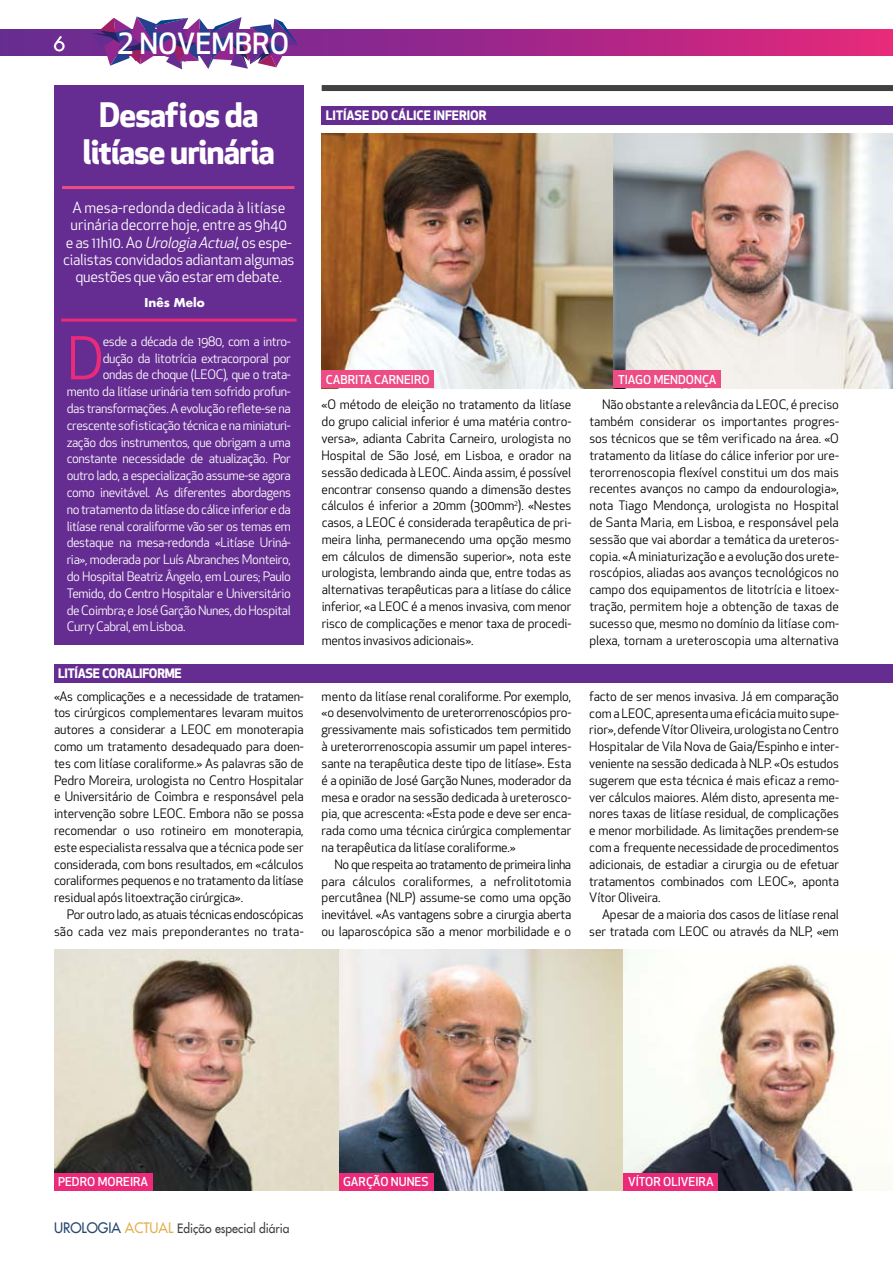
<style>
.page{position:relative;width:893px;height:1263px;background:#fff}
.page>*{position:absolute;margin:0;border:0;box-sizing:border-box;transform-origin:0 0}
.t1{font:57.6px "Apex New";color:#eb2b7a}
.t2{font:700 33px/37.5px "Apex New";letter-spacing:-.03em;color:#fff;text-align:center}
.t3{font:500 28.5px "Apex New";color:#fff}
.t4{font:19.5px "Futura LT";color:#fff}
.t5{font:15px/17.2px "Apex New";letter-spacing:-.02em;color:#fff;text-align:center}
.t6{font:12.75px/16.8px "Apex New";letter-spacing:-.01em;color:#000;text-align:justify}
.t7{font:12.75px "Apex New";letter-spacing:-.03em;color:#fff}
.t8{font:700 12.75px "Apex New";letter-spacing:-.005em;color:#fff}
.t9{font:12.6px "Futura LT";color:#414042;scale:.95 1}
.t10{font:500 12px "Apex New";letter-spacing:.01em;color:#fff}
.t11{font:700 12px "Futura LT";color:#fff}
.s1{font-style:italic}
.s2{font-size:14.1px;color:#27476f}
.s3{font-size:14.1px;color:#e3b050}
</style>
<div class="page">
<div style="left:322px;top:85px;width:571px;height:6px;background:#414042"></div>
<div style="left:54px;top:85px;width:250px;height:559px;background:#652d91"></div>
<img style="left:322px;top:134px;width:292px;height:254px">
<img style="left:614px;top:134px;width:279px;height:254px">
<img style="left:339px;top:949px;width:285px;height:241px">
<img style="left:624px;top:949px;width:242px;height:241px">
<svg style="left:54px;top:949px;width:285px;height:241px;background:#b7aa9b"></svg>
<div style="left:624px;top:1173px;width:94px;height:18px;background:#eb2b7a"></div>
<div style="left:339px;top:1173px;width:94px;height:17px;background:#eb2b7a"></div>
<div style="left:54px;top:1173px;width:99px;height:17px;background:#eb2b7a"></div>
<div style="left:614px;top:370px;width:107px;height:18px;background:#ed4c84"></div>
<div style="left:322px;top:370px;width:112px;height:18px;background:#ed4c84"></div>
<div style="left:54px;top:664px;width:839px;height:18px;background:#652d91"></div>
<div style="left:322px;top:107px;width:571px;height:18px;background:#652d91"></div>
<hr style="left:61px;top:319px;width:236px;height:3px;background:#eb2b7a">
<hr style="left:62px;top:186px;width:232px;height:3px;background:#ed4c84">
<svg style="left:0;top:30px;width:893px;height:25px;background:#a72788"></svg>
<svg style="left:92px;top:16px;width:206px;height:53px"></svg>
<h3 class="t4" style="left:54px;top:31px;width:14px">6</h3>
<h3 class="t3" style="left:117px;top:24px;width:173px">2 NOVEMBRO</h3>
<h2 class="t2" style="left:83px;top:95px;width:194px">DESAFIOS DA<br>LITÍASE URINÁRIA</h2>
<p class="t5" style="left:63px;top:199px;width:233px">A mesa-redonda dedicada à litíase urinária decorre hoje, entre as 9h40<br>e a s 1 1 h 1 0 . A o <span class="s1">UrologiaActual</span>, o s e s p e - cialistas convidados adiantam algumas questões que vão estar em debate.</p>
<p class="t11" style="left:145px;top:294px;width:62px">Inês Melo</p>
<h1 class="t1" style="left:67px;top:322px;width:39px">D</h1>
<p class="t7" style="left:103px;top:333px;width:190px">esde a década de 1980, com a intro-</p>
<p class="t7" style="left:103px;top:350px;width:190px">dução da litotrícia extracorporal por</p>
<p class="t7" style="left:103px;top:367px;width:190px">ondas de choque (LEOC), que o trata-</p>
<p class="t7" style="left:67px;top:383px;width:226px">mento da litíase urinária tem sofrido profun-</p>
<p class="t7" style="left:67px;top:400px;width:226px">das transformações. A evolução reflete-se na</p>
<p class="t7" style="left:67px;top:417px;width:226px">crescente sofisticação técnica e na miniaturi-</p>
<p class="t7" style="left:67px;top:434px;width:226px">zação dos instrumentos, que obrigam a uma</p>
<p class="t7" style="left:67px;top:451px;width:226px">constante necessidade de atualização. Por</p>
<p class="t7" style="left:67px;top:467px;width:226px">outro lado, a especialização assume-se agora</p>
<p class="t7" style="left:67px;top:484px;width:226px">como inevitável. As diferentes abordagens</p>
<p class="t7" style="left:67px;top:501px;width:226px">no tratamento da litíase do cálice inferior e da</p>
<p class="t7" style="left:67px;top:518px;width:226px">litíase renal coraliforme vão ser os temas em</p>
<p class="t7" style="left:67px;top:535px;width:226px">destaque na mesa-redonda «Litíase Uriná-</p>
<p class="t7" style="left:67px;top:551px;width:226px">ria», moderada por Luís Abranches Monteiro,</p>
<p class="t7" style="left:67px;top:568px;width:226px">do Hospital Beatriz Ângelo, em Loures; Paulo</p>
<p class="t7" style="left:67px;top:585px;width:226px">Temido, do Centro Hospitalar e Universitário</p>
<p class="t7" style="left:67px;top:602px;width:226px">de Coimbra; e José Garção Nunes, do Hospital</p>
<p class="t7" style="left:67px;top:619px;width:120px">Curry Cabral, em Lisboa.</p>
<p class="t8" style="left:58px;top:664px;width:124px">LITÍASE CORALIFORME</p>
<p class="t6" style="left:54px;top:687px;width:251px">«As complicações e a necessidade de tratamen&shy;tos cirúrgicos complementares levaram muitos autores a considerar a LEOC em monoterapia como um tratamento desadequado para doen&shy;tes com litíase coraliforme.» As palavras são de Pedro Moreira, urologista no Centro Hospitalar e Universitário de Coimbra e responsável pela intervenção sobre LEOC. Embora não se possa recomendar o uso rotineiro em monoterapia, este especialista ressalva que a técnica pode ser considerada, com bons resultados, em «cálculos coraliformes pequenos e no tratamento da litíase residual após litoextração cirúrgica».</p>
<p class="t6" style="left:54px;top:906px;width:251px;text-align:right">Por outro lado, as atuais técnicas endoscópicas são cada vez mais preponderantes no trata-</p>
<p class="t8" style="left:326px;top:106px;width:162px">LITÍASE DO CÁLICE INFERIOR</p>
<p class="t10" style="left:326px;top:371px;width:105px">CABRITA CARN EIRO</p>
<p class="t10" style="left:618px;top:371px;width:100px">TIAGO MENDONÇA</p>
<p class="t6" style="left:322px;top:396px;width:251px">«O método de eleição no tratamento da litíase do grupo calicial inferior é uma matéria contro&shy;versa», adianta Cabrita Carneiro, urologista no Hospital de São José, em Lisboa, e orador na sessão dedicada à LEOC. Ainda assim, é possível encontrar consenso quando a dimensão destes cálculos é inferior a 20mm (300mm<sup>2</sup>). «Nestes casos, a LEOC é considerada terapêutica de pri&shy;meira linha, permanecendo uma opção mesmo em cálculos de dimensão superior», nota este urologista, lembrando ainda que, entre todas as alternativas terapêuticas para a litíase do cálice inferior, «a LEOC é a menos invasiva, com menor risco de complicações e menor taxa de procedi&shy;mentos invasivos adicionais».</p>
<p class="t6" style="left:589px;top:396px;width:251px;text-indent:13px">Não obstante a relevância da LEOC, é preciso também considerar os importantes progres&shy;sos técnicos que se têm verificado na área. «O tratamento da litíase do cálice inferior por ure&shy;terorrenoscopia flexível constitui um dos mais recentes avanços no campo da endourologia», nota Tiago Mendonça, urologista no Hospital de Santa Maria, em Lisboa, e responsável pela sessão que vai abordar a temática da ureteros&shy;copia. «A miniaturização e a evolução dos urete&shy;roscópios, aliadas aos avanços tecnológicos no campo dos equipamentos de litotrícia e litoex&shy;tração, permitem hoje a obtenção de taxas de sucesso que, mesmo no domínio da litíase com&shy;plexa, tornam a ureteroscopia uma alternativa</p>
<p class="t6" style="left:322px;top:688px;width:251px">mento da litíase renal coraliforme. Por exemplo, «o desenvolvimento de ureterorrenoscópios pro&shy;gressivamente mais sofisticados tem permitido à ureterorrenoscopia assumir um papel interes&shy;sante na terapêutica deste tipo de litíase». Esta é a opinião de José Garção Nunes, moderador da mesa e orador na sessão dedicada à ureterosco&shy;pia, que acrescenta: «Esta pode e deve ser enca&shy;rada como uma técnica cirúrgica complementar na terapêutica da litíase coraliforme.»</p>
<p class="t6" style="left:322px;top:856px;width:251px;text-indent:13px">No que respeita ao tratamento de primeira linha para cálculos coraliformes, a nefrolitotomia percutânea (NLP) assume-se como uma opção inevitável. «As vantagens sobre a cirurgia aberta ou laparoscópica são a menor morbilidade e o</p>
<p class="t6" style="left:589px;top:688px;width:251px">facto de ser menos invasiva. Já em comparação com a LEOC, apresenta uma eficácia muito supe&shy;rior», defende Vítor Oliveira, urologista no Centro Hospitalar de Vila Nova de Gaia/Espinho e inter&shy;veniente na sessão dedicada à NLP. «Os estudos sugerem que esta técnica é mais eficaz a remo&shy;ver cálculos maiores. Além disto, apresenta me&shy;nores taxas de litíase residual, de complicações e menor morbilidade. As limitações prendem-se com a frequente necessidade de procedimentos adicionais, de estadiar a cirurgia ou de efetuar tratamentos combinados com LEOC», aponta Vítor Oliveira.</p>
<p class="t6" style="left:589px;top:906px;width:251px;text-align:right">Apesar de a maioria dos casos de litíase renal ser tratada com LEOC ou através da NLP, «em</p>
<p class="t10" style="left:58px;top:1174px;width:92px">PEDRO MOREIRA</p>
<p class="t10" style="left:343px;top:1174px;width:85px">GARÇÃO NUNES</p>
<p class="t10" style="left:628px;top:1174px;width:87px">VÍTOR OLIVEIRA</p>
<p class="t9" style="left:54px;top:1220px;width:249px"><span class="s2">UROLOGIA</span> <span class="s3">AcTUAL</span> Edição especial diária</p>
</div>
